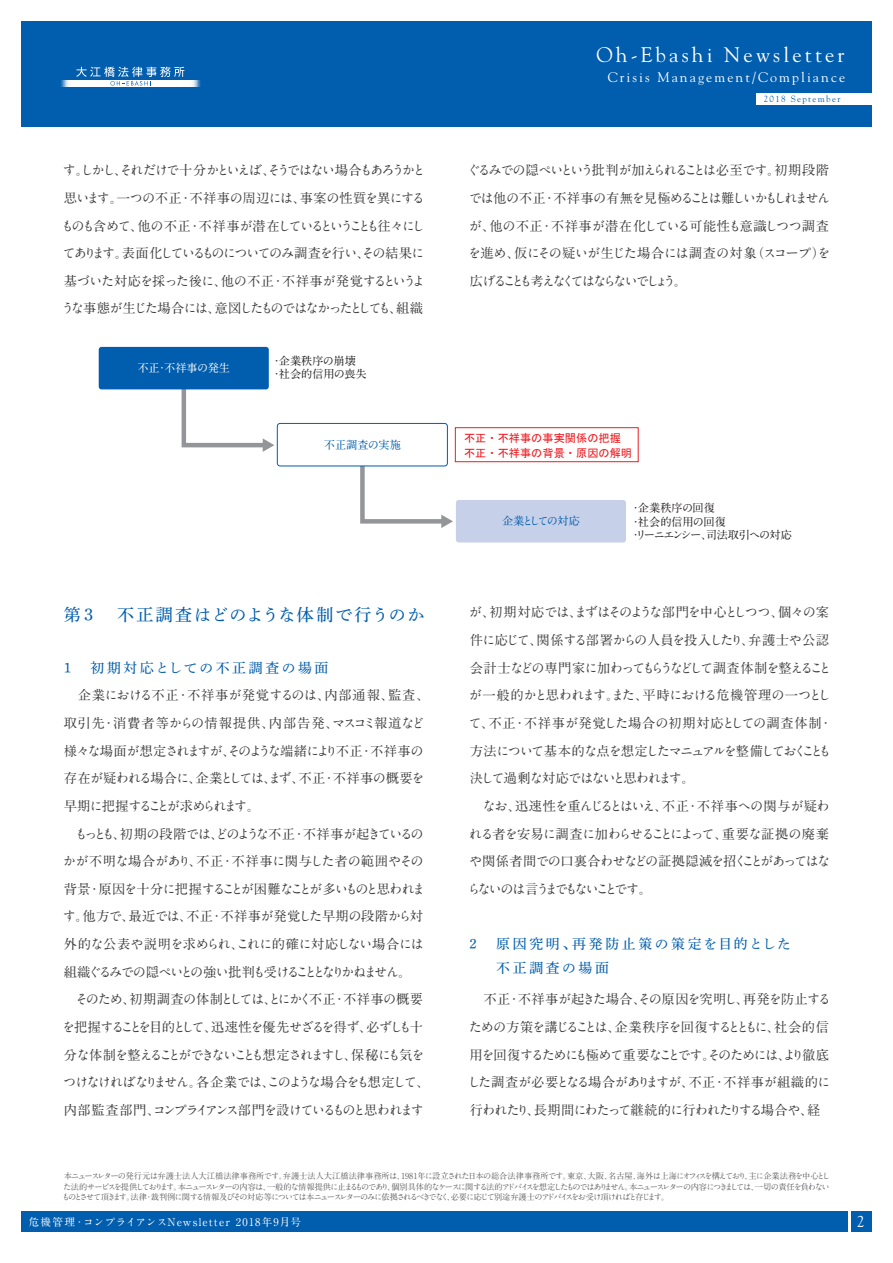
<style>
.page{position:relative;width:893px;height:1263px;background:#fff}
.page>*{position:absolute;margin:0;border:0;box-sizing:border-box;transform-origin:0 0}
.t1{font:21px "Goudy Std";letter-spacing:.15em;color:#fff}
.t2{font:16.95px "Shuei Min Pro M";letter-spacing:.095em;color:#015dad}
.t3{font:15.9px "Goudy Std";color:#fff}
.t4{font:13.8px/24px "Shuei Min Pro M";letter-spacing:.2em;color:#015dad}
.t5{font:13.8px "Goudy Std";letter-spacing:.15em;color:#fff}
.t6{font:700 13.35px/27.6px "A1 Mincho Std";letter-spacing:-.085em;color:#3e3e3f}
.t7{font:700 13.35px/27.6px "A1 Mincho Std";letter-spacing:-.105em;color:#3e3e3f}
.t8{font:700 11.25px/13.5px "A1 Mincho Std";letter-spacing:-.04em;color:#231f20}
.t9{font:11.25px/15px "MS Gothic";color:#ee1d23}
.t10{font:700 11.25px/13.5px "A1 Mincho Std";letter-spacing:-.015em;color:#231f20}
.t11{font:700 11.25px "A1 Mincho Std";color:#fff}
.t12{font:700 11.25px "A1 Mincho Std";letter-spacing:-.155em;color:#015dad}
.t13{font:700 11.25px "A1 Mincho Std";color:#015dad}
.t14{font:700 10.65px "A1 Mincho Std";letter-spacing:.095em;color:#fff}
.t15{font:9px "Goudy Std";letter-spacing:.15em;color:#015dad}
.t16{font:700 8.25px/10.5px "A1 Mincho Std";letter-spacing:-.17em;color:#636366;text-align:justify}
</style>
<div class="page">
<div style="left:21px;top:22px;width:851px;height:105px;background:#015dad"></div>
<div style="left:60px;top:80px;width:141px;height:7px;background:#0661ae"></div>
<div style="left:61px;top:80px;width:140px;height:7px;background:#166bb3"></div>
<div style="left:62px;top:80px;width:138px;height:7px;background:#347dbc"></div>
<div style="left:63px;top:80px;width:136px;height:7px;background:#4a8ac3"></div>
<div style="left:63px;top:80px;width:135px;height:7px;background:#699ecd"></div>
<div style="left:64px;top:80px;width:134px;height:7px;background:#7fadd4"></div>
<div style="left:65px;top:80px;width:132px;height:7px;background:#a4c4e0"></div>
<div style="left:65px;top:80px;width:131px;height:7px;background:#b1cce4"></div>
<div style="left:66px;top:80px;width:130px;height:7px;background:#c6daeb"></div>
<div style="left:67px;top:80px;width:128px;height:7px;background:#dbe8f2"></div>
<div style="left:68px;top:80px;width:126px;height:7px;background:#eaf1f7"></div>
<div style="left:68px;top:80px;width:125px;height:7px;background:#eef4f8"></div>
<div style="left:69px;top:80px;width:124px;height:7px;background:#f3f7f9"></div>
<div style="left:70px;top:80px;width:122px;height:7px;background:#fff"></div>
<svg style="left:76px;top:67px;width:108px;height:19px"></svg>
<div style="left:756px;top:94px;width:116px;height:11px;background:#fff"></div>
<div style="left:851px;top:1211px;width:21px;height:21px;background:#015dad"></div>
<div style="left:21px;top:1211px;width:827px;height:21px;background:#015dad"></div>
<svg style="left:179px;top:388px;width:95px;height:64px"></svg>
<svg style="left:358px;top:465px;width:95px;height:63px"></svg>
<div style="left:99px;top:347px;width:170px;height:42px;background:#015dad;border-radius:3px"></div>
<div style="left:277px;top:423px;width:171px;height:43px;border:1px solid #015dad;border-radius:3px"></div>
<div style="left:455px;top:427px;width:184px;height:35px;background:#fff;border:1px solid #ee1d23"></div>
<div style="left:456px;top:500px;width:170px;height:42px;background:#c7d0e9;border-radius:3px"></div>
<h1 class="t1" style="left:596px;top:42px;width:250px">Oh-Ebashi Newsletter</h1>
<p class="t15" style="left:764px;top:93px;width:78px">2018 September</p>
<p class="t5" style="left:608px;top:69px;width:239px">Crisis Management/Compliance</p>
<p class="t6" style="left:61px;top:155px;width:366px;text-align:justify">す。しかし、それだけで十分かといえば、そうではない場合もあろうかと思います。一つの不正・不祥事の周辺には、事案の性質を異にするものも含めて、他の不正・不祥事が潜在しているということも往々にしてあります。表面化しているものについてのみ調査を行い、その結果に基づいた対応を採った後に、他の不正・不祥事が発覚するというような事態が生じた場合には、意図したものではなかったとしても、組織</p>
<p class="t7" style="left:467px;top:155px;width:365px">ぐるみでの隠ぺいという批判が加えられることは必至です。初期段階では他の不正・不祥事の有無を見極めることは難しいかもしれませんが、他の不正・不祥事が潜在化している可能性も意識しつつ調査を進め、仮にその疑いが生じた場合には調査の対象（スコープ）を広げることも考えなくてはならないでしょう。</p>
<p class="t11" style="left:137px;top:359px;width:94px">不正・不祥事の発生</p>
<p class="t10" style="left:271px;top:352px;width:97px">・企業秩序の崩壊・社会的信用の喪失</p>
<p class="t13" style="left:324px;top:435px;width:79px">不正調査の実施</p>
<p class="t9" style="left:464px;top:430px;width:170px">不正・不祥事の事実関係の把握不正・不祥事の背景・原因の解明</p>
<p class="t12" style="left:502px;top:512px;width:79px">企業としての対応</p>
<p class="t8" style="left:630px;top:500px;width:163px">・企業秩序の回復<br>・社会的信用の回復<br>・リーニエンシー、司法取引への対応</p>
<p class="t2" style="left:64px;top:602px;width:362px">第3　不正調査はどのような体制で行うのか</p>
<p class="t4" style="left:64px;top:655px;width:266px">1　初期対応としての不正調査の場面</p>
<p class="t6" style="left:62px;top:680px;width:369px">　企業における不正・不祥事が発覚するのは、内部通報、監査、取引先・消費者等からの情報提供、内部告発、マスコミ報道など様々な場面が想定されますが、そのような端緒により不正・不祥事の存在が疑われる場合に、企業としては、まず、不正・不祥事の概要を早期に把握することが求められます。<br>　もっとも、初期の段階では、どのような不正・不祥事が起きているのかが不明な場合があり、不正・不祥事に関与した者の範囲やその背景・原因を十分に把握することが困難なことが多いものと思われます。他方で、最近では、不正・不祥事が発覚した早期の段階から対外的な公表や説明を求められ、これに的確に対応しない場合には組織ぐるみでの隠ぺいとの強い批判も受けることとなりかねません。<br>　そのため、初期調査の体制としては、とにかく不正・不祥事の概要を把握することを目的として、迅速性を優先せざるを得ず、必ずしも十分な体制を整えることができないことも想定されますし、保秘にも気をつけなければなりません。各企業では、このような場合をも想定して、内部監査部門、コンプライアンス部門を設けているものと思われます</p>
<p class="t6" style="left:467px;top:597px;width:366px">が、初期対応では、まずはそのような部門を中心としつつ、個々の案件に応じて、関係する部署からの人員を投入したり、弁護士や公認会計士などの専門家に加わってもらうなどして調査体制を整えることが一般的かと思われます。また、平時における危機管理の一つとして、不正・不祥事が発覚した場合の初期対応としての調査体制・方法について基本的な点を想定したマニュアルを整備しておくことも決して過剰な対応ではないと思われます。<br>　なお、迅速性を重んじるとはいえ、不正・不祥事への関与が疑われる者を安易に調査に加わらせることによって、重要な証拠の廃棄や関係者間での口裏合わせなどの証拠隠滅を招くことがあってはならないのは言うまでもないことです。</p>
<p class="t4" style="left:496px;top:931px;width:296px;text-indent:-27px">2　原因究明、再発防止策の策定を目的とした不正調査の場面</p>
<p class="t6" style="left:467px;top:984px;width:365px">　不正・不祥事が起きた場合、その原因を究明し、再発を防止するための方策を講じることは、企業秩序を回復するとともに、社会的信用を回復するためにも極めて重要なことです。そのためには、より徹底した調査が必要となる場合がありますが、不正・不祥事が組織的に行われたり、長期間にわたって継続的に行われたりする場合や、経</p>
<p class="t16" style="left:62px;top:1170px;width:770px">本ニュースレターの発行元は弁護士法人大江橋法律事務所です。弁護士法人大江橋法律事務所は、1981年に設立された日本の総合法律事務所です。東京、大阪、名古屋、海外は上海にオフィスを構えており、主に企業法務を中心とした法的サービスを提供しております。本ニュースレターの内容は、一般的な情報提供に止まるものであり、個別具体的なケースに関する法的アドバイスを想定したものではありません。本ニュースレターの内容につきましては、一切の責任を負わないものとさせて頂きます。法律・裁判例に関する情報及びその対応等については本ニュースレターのみに依拠されるべきでなく、必要に応じて別途弁護士のアドバイスをお受け頂ければと存じます。</p>
<p class="t14" style="left:29px;top:1213px;width:274px">危機管理・コンプライアンスNewsletter 2018年9月号</p>
<p class="t3" style="left:857px;top:1212px;width:9px">2</p>
</div>
